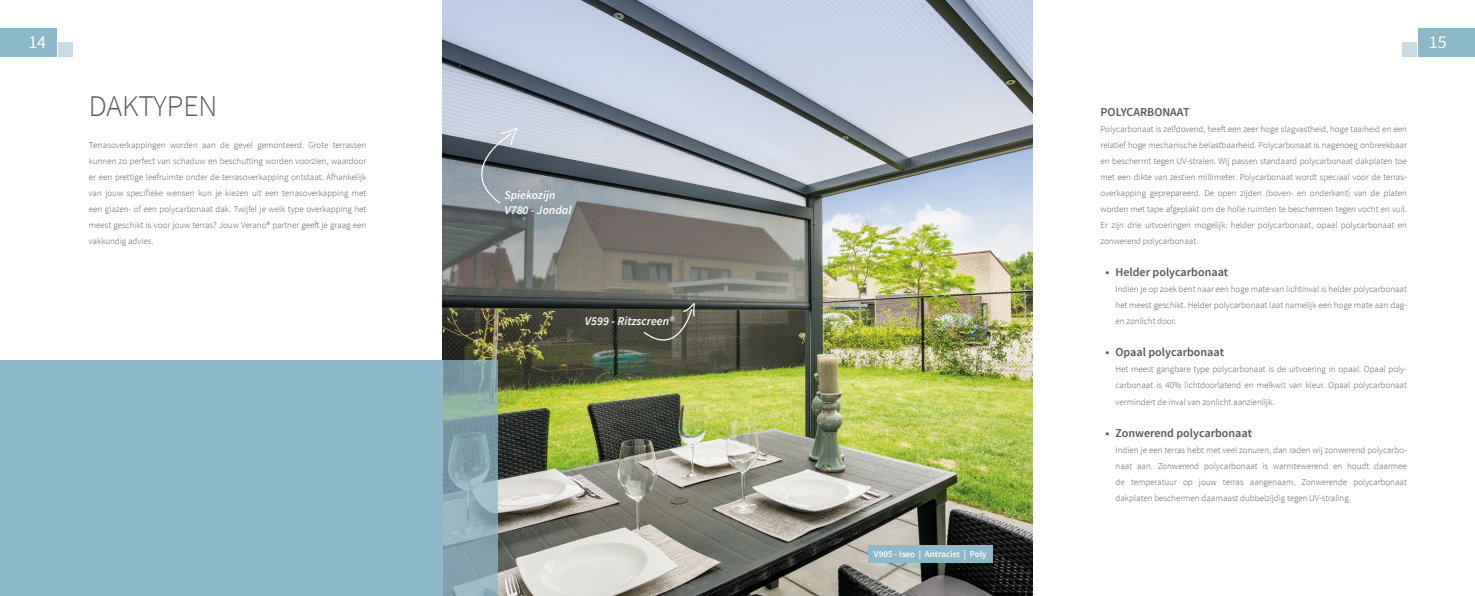
<style>
.page{position:relative;width:1475px;height:596px;background:#fff}
.page>*{position:absolute;margin:0;border:0;box-sizing:border-box;transform-origin:0 0}
.t1{font:300 30px "Source Sans Pro";color:#575756}
.t2{font:18px "Source Sans Pro";color:#fff}
.t3{font:600 12px "Source Sans Pro";color:#575756}
.t4{font:italic 600 12px/15px "Source Sans Pro";color:#fff}
.t5{font:300 9px/16px "Source Sans Pro";color:#575756;text-align:justify}
.t6{font:600 9px "Source Sans Pro";color:#fff}
</style>
<div class="page">
<div style="left:0;top:28px;width:57px;height:29px;background:#8db8c9"></div>
<div style="left:59px;top:43px;width:14px;height:14px;background:#cadbe4"></div>
<div style="left:1417px;top:28px;width:57px;height:29px;background:#8db8c9"></div>
<div style="left:1401px;top:43px;width:14px;height:14px;background:#cadbe4"></div>
<img style="left:442px;top:0;width:590px;height:595px">
<div style="left:0;top:360px;width:442px;height:235px;background:#8db8c9"></div>
<svg style="left:442px;top:360px;width:55px;height:235px;background:#86a7af"></svg>
<div style="left:867px;top:544px;width:125px;height:17px;background:#8db8c9"></div>
<svg style="left:642px;top:302px;width:53px;height:56px;background:#545649"></svg>
<svg style="left:453px;top:127px;width:65px;height:78px;background:#848e97"></svg>
<h2 class="t2" style="left:28px;top:31px;width:19px">14</h2>
<h2 class="t2" style="left:1428px;top:31px;width:19px">15</h2>
<h1 class="t1" style="left:89px;top:88px;width:130px">DAKTYPEN</h1>
<p class="t5" style="left:89px;top:137px;width:279px">Terrasoverkappingen worden aan de gevel gemonteerd. Grote terrassen kunnen zo perfect van schaduw en beschutting worden voorzien, waardoor er een prettige leefruimte onder de terrasoverkapping ontstaat. Afhankelijk van jouw specifieke wensen kun je kiezen uit een terrasoverkapping met een glazen- of een polycarbonaat dak. Twijfel je welk type overkapping het meest geschikt is voor jouw terras? Jouw Verano® partner geeft je graag een vakkundig advies.</p>
<h3 class="t4" style="left:504px;top:187px;width:69px">Spiekozijn<br>V780 - Jondal</h3>
<h3 class="t4" style="left:585px;top:313px;width:91px">V599 - Ritzscreen®</h3>
<p class="t6" style="left:873px;top:548px;width:114px">V905 - Iseo | Antraciet | Poly</p>
<h3 class="t3" style="left:1100px;top:104px;width:90px">POLYCARBONAAT</h3>
<p class="t5" style="left:1100px;top:121px;width:308px">Polycarbonaat is zelfdovend, heeft een zeer hoge slagvastheid, hoge taaiheid en een relatief hoge mechanische belastbaarheid. Polycarbonaat is nagenoeg onbreekbaar en beschermt tegen UV-stralen. Wij passen standaard polycarbonaat dakplaten toe met een dikte van zestien millimeter. Polycarbonaat wordt speciaal voor de terras&shy;overkapping geprepareerd. De open zijden (boven- en onderkant) van de platen worden met tape afgeplakt om de holle ruimten te beschermen tegen vocht en vuil.<br>Er zijn drie uitvoeringen mogelijk: helder polycarbonaat, opaal polycarbonaat en zonwerend polycarbonaat.</p>
<h3 class="t3" style="left:1105px;top:264px;width:124px">■ Helder polycarbonaat</h3>
<p class="t5" style="left:1115px;top:281px;width:293px">Indien je op zoek bent naar een hoge mate van lichtinval is helder polycarbonaat het meest geschikt. Helder polycarbonaat laat namelijk een hoge mate aan dag&shy;en zonlicht door.</p>
<h3 class="t3" style="left:1105px;top:344px;width:120px">■ Opaal polycarbonaat</h3>
<p class="t5" style="left:1115px;top:361px;width:293px">Het meest gangbare type polycarbonaat is de uitvoering in opaal. Opaal poly&shy;carbonaat is 40% lichtdoorlatend en melkwit van kleur. Opaal polycarbonaat vermindert de inval van zonlicht aanzienlijk.</p>
<h3 class="t3" style="left:1105px;top:424px;width:148px">■ Zonwerend polycarbonaat</h3>
<p class="t5" style="left:1115px;top:441px;width:293px">Indien je een terras hebt met veel zonuren, dan raden wij zonwerend polycarbo&shy;naat aan. Zonwerend polycarbonaat is warmtewerend en houdt daarmee de temperatuur op jouw terras aangenaam. Zonwerende polycarbonaat dakplaten beschermen daarnaast dubbelzijdig tegen UV-straling.</p>
</div>
